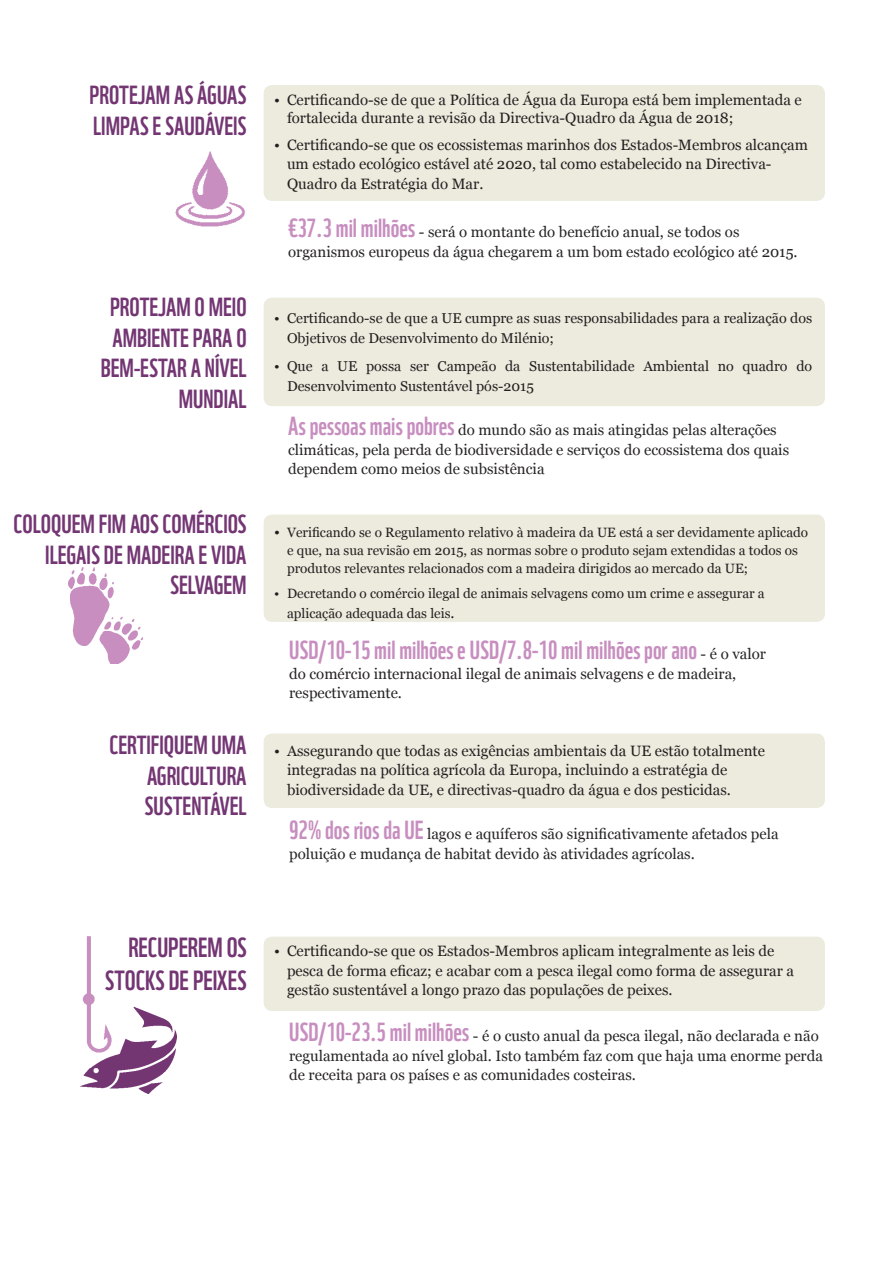
<style>
.page{position:relative;width:893px;height:1263px;background:#fff}
.page>*{position:absolute;margin:0;border:0;box-sizing:border-box;transform-origin:0 0}
.t1{font:27px/32.4px "WWF";color:#733673;text-align:right}
.t2{font:25.5px/30.6px "WWF";color:#733673;text-align:right}
.t3{font:25.5px "WWF";color:#c78ebf}
.t4{font:15px/19.5px "Georgia";color:#262324}
.t5{font:15px/19.5px "Georgia";color:#231f20}
.t6{font:14.25px/19.5px "Georgia";color:#231f20}
.t7{font:13.5px/18px "Georgia";color:#231f20}
.s1{font-family:"WWF";font-size:25.5px;color:#c78ebf}
.s2{font-size:15px}
.s3{font-family:"Georgia";font-size:15px;color:#262324}
</style>
<div class="page">
<img style="left:175px;top:151px;width:70px;height:76px">
<div style="left:264px;top:85px;width:561px;height:116px;background:#ecebde;border-radius:9px"></div>
<div style="left:264px;top:298px;width:561px;height:108px;background:#ecebde;border-radius:9px"></div>
<div style="left:264px;top:514px;width:561px;height:108px;background:#ecebde;border-radius:9px"></div>
<img style="left:68px;top:568px;width:74px;height:95px">
<div style="left:264px;top:733px;width:561px;height:75px;background:#ecebde;border-radius:9px"></div>
<div style="left:264px;top:936px;width:561px;height:75px;background:#ecebde;border-radius:9px"></div>
<img style="left:81px;top:1006px;width:96px;height:87px">
<img style="left:81px;top:936px;width:33px;height:125px">
<h2 class="t2" style="left:90px;top:78px;width:159px;text-align:left">PROTEJAM AS ÁGUAS<br>LIMPAS E SAUDÁVEIS</h2>
<h2 class="t2" style="left:101px;top:289px;width:147px">PROTEJAM O MEIO<br>AMBIENTE PARA O<br>BEM-ESTAR A NÍVEL<br>MUNDIAL</h2>
<h2 class="t2" style="left:14px;top:506px;width:235px">COLOQUEM FIM AOS COMÉRCIOS<br>ILEGAIS DE MADEIRA E VIDA<br>SELVAGEM</h2>
<h2 class="t2" style="left:145px;top:727px;width:104px;text-align:justify;text-indent:-35px">CERTIFIQUEM UMA AGRICULTURA SUSTENTÁVEL</h2>
<p class="t5" style="left:287px;top:91px;width:516px;line-height:18px;text-indent:-13px">• Certificando-se de que a Política de Água da Europa está bem implementada e fortalecida durante a revisão da Directiva-Quadro da Água de 2018;</p>
<p class="t5" style="left:287px;top:135px;width:522px;text-indent:-13px">• Certificando-se que os ecossistemas marinhos dos Estados-Membros alcançam um estado ecológico estável até 2020, tal como estabelecido na Directiva-<br>Quadro da Estratégia do Mar.</p>
<p class="t4" style="left:288px;top:223px;width:511px"><span class="s1">€37.3 MIL MILHÕES</span> - será o montante do benefício anual, se todos os organismos europeus da água chegarem a um bom estado ecológico até 2015.</p>
<p class="t6" style="left:287px;top:309px;width:527px;text-indent:-13px">• Certificando-se de que a UE cumpre as suas responsabilidades para a realização dos<br>Objetivos de Desenvolvimento do Milénio;</p>
<p class="t6" style="left:287px;top:357px;width:527px;text-indent:-13px">• Que a UE possa ser Campeão da Sustentabilidade Ambiental no quadro do<br>Desenvolvimento Sustentável pós-2015</p>
<p class="t4" style="left:288px;top:420px;width:503px"><span class="s1">AS PESSOAS MAIS POBRES</span> do mundo são as mais atingidas pelas alterações climáticas, pela perda de biodiversidade e serviços do ecossistema dos quais dependem como meios de subsistência</p>
<p class="t7" style="left:287px;top:523px;width:523px;text-indent:-13px"><span class="s2">•</span> Verificando se o Regulamento relativo à madeira da UE está a ser devidamente aplicado e que, na sua revisão em 2015, as normas sobre o produto sejam extendidas a todos os produtos relevantes relacionados com a madeira dirigidos ao mercado da UE;</p>
<p class="t7" style="left:287px;top:584px;width:479px;line-height:19.5px;text-indent:-13px">• Decretando o comércio ilegal de animais selvagens como um crime e assegurar a aplicação adequada das leis<span class="s2">.</span></p>
<h2 class="t3" style="left:289px;top:630px;width:478px">USD/10-15 MIL MILHÕES E USD/7.8-10 MIL MILHÕES POR ANO <span class="s3">- é o valor</span></h2>
<p class="t4" style="left:289px;top:664px;width:449px">do comércio internacional ilegal de animais selvagens e de madeira, respectivamente.</p>
<p class="t5" style="left:287px;top:741px;width:479px;text-indent:-13px">• Assegurando que todas as exigências ambientais da UE estão totalmente integradas na política agrícola da Europa, incluindo a estratégia de biodiversidade da UE, e directivas-quadro da água e dos pesticidas.</p>
<p class="t4" style="left:289px;top:824px;width:491px"><span class="s1">92% DOS RIOS DA UE</span> lagos e aquíferos são significativamente afetados pela poluição e mudança de habitat devido às atividades agrícolas.</p>
<h1 class="t1" style="left:105px;top:929px;width:143px">RECUPEREM OS<br>STOCKS DE PEIXES</h1>
<p class="t5" style="left:287px;top:942px;width:509px;text-indent:-13px">• Certificando-se que os Estados-Membros aplicam integralmente as leis de pesca de forma eficaz; e acabar com a pesca ilegal como forma de assegurar a gestão sustentável a longo prazo das populações de peixes.</p>
<p class="t4" style="left:289px;top:1026px;width:535px"><span class="s1">USD/10-23.5 MIL MILHÕES</span> - é o custo anual da pesca ilegal, não declarada e não regulamentada ao nível global. Isto também faz com que haja uma enorme perda de receita para os países e as comunidades costeiras.</p>
</div>
